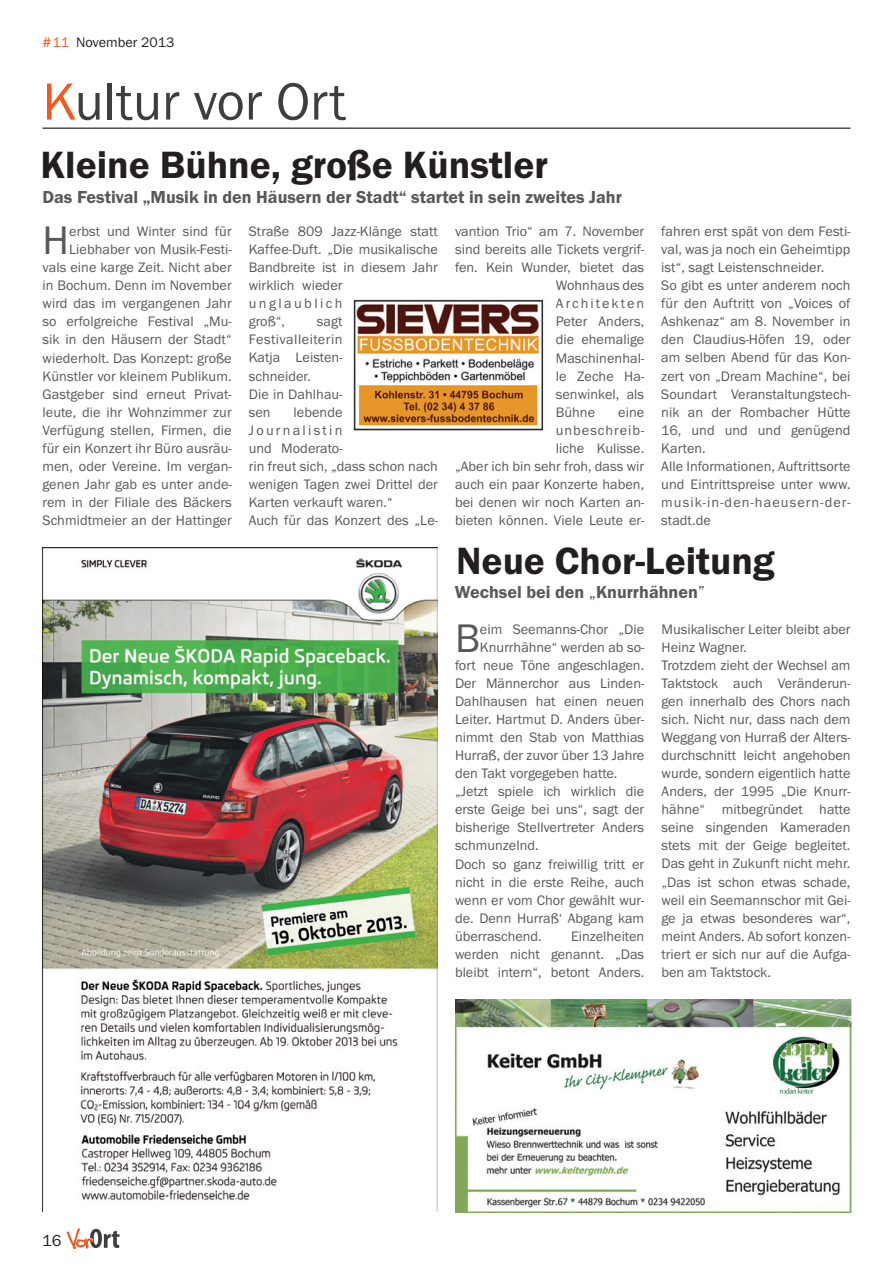
<style>
.page{position:relative;width:893px;height:1263px;background:#fff}
.page>*{position:absolute;margin:0;border:0;box-sizing:border-box;transform-origin:0 0}
.t1{font:54px "Franklin Goth EF";color:#3e3e3f}
.t2{font:41.4px "Franklin Goth EF";color:#57585a}
.t3{font:600 39.45px "Franklin Goth EF";color:#231f20}
.t4{font:600 18px "Franklin Goth EF";color:#57585a}
.t5{font:16.5px "Franklin Goth EF";color:#231f20}
.t6{font:14.25px/18px "Franklin Goth EF";letter-spacing:.005em;color:#57585a}
.t7{font:14.25px "Franklin Goth EF";color:#231f20}
.t8{font:14.25px "Franklin Goth EF";letter-spacing:.145em;color:#57585a}
.s1{color:#f15921}
.s2{font-weight:400}
</style>
<div class="page">
<svg style="left:67px;top:1228px;width:53px;height:21px"></svg>
<hr style="left:43px;top:128px;width:807px;height:1px;background:#231f20">
<img style="left:43px;top:547px;width:395px;height:665px">
<img style="left:353px;top:299px;width:191px;height:132px">
<img style="left:455px;top:999px;width:397px;height:213px">
<p class="t7" style="left:42px;top:35px;width:133px"><span class="s1">#11</span> November 2013</p>
<h1 class="t1" style="left:43px;top:72px;width:305px"><span class="s1">K</span>ultur vor Ort</h1>
<h3 class="t3" style="left:40px;top:143px;width:509px">Kleine Bühne, große Künstler</h3>
<p class="t4" style="left:43px;top:187px;width:581px">Das Festival „Musik in den Häusern der Stadt“ startet in sein zweites Jahr</p>
<p class="t6" style="left:43px;top:222px;width:191px;text-align:right">erbst und Winter sind für<br>Liebhaber von Musik-Festi&shy;vals eine karge Zeit. Nicht aber in Bochum. Denn im November wird das im vergangenen Jahr so erfolgreiche Festival „Mu&shy;sik in den Häusern der Stadt“ wiederholt. Das Konzept: große<br>Künstler vor kleinem Publikum.<br>Gastgeber sind erneut Privat&shy;leute, die ihr Wohnzimmer zur<br>Verfügung stellen, Firmen, die für ein Konzert ihr Büro ausräu&shy;men, oder Vereine. Im vergan&shy;genen Jahr gab es unter ande&shy;rem in der Filiale des Bäckers<br>Schmidtmeier an der Hattinger</p>
<h2 class="t2" style="left:43px;top:218px;width:28px">H</h2>
<p class="t6" style="left:249px;top:222px;width:191px">Straße 809 Jazz-Klänge statt<br>Kaffee-Duft. „Die musikalische<br>Bandbreite ist in diesem Jahr wirklich wieder unglaublich<br>groß“,</p>
<p class="t6" style="left:249px;top:313px;width:95px;text-indent:68px">sagt<br>Festivalleiterin<br>Katja Leisten&shy;schneider.<br>Die in Dahlhau&shy;sen</p>
<p class="t6" style="left:249px;top:403px;width:191px;text-indent:45px">lebende<br>Journalistin<br>und Moderato-<br>rin freut sich, „dass schon nach wenigen Tagen zwei Drittel der<br>Karten verkauft waren.“<br>Auch für das Konzert des „Le-</p>
<p class="t6" style="left:455px;top:222px;width:191px">vantion Trio“ am 7. November</p>
<p class="t6" style="left:455px;top:241px;width:191px">sind bereits alle Tickets vergrif-</p>
<p class="t6" style="left:455px;top:259px;width:191px">fen. Kein Wunder, bietet das</p>
<p class="t6" style="left:556px;top:277px;width:90px">Wohnhaus des</p>
<p class="t8" style="left:556px;top:296px;width:90px">Architekten</p>
<p class="t6" style="left:556px;top:313px;width:90px">Peter Anders,</p>
<p class="t6" style="left:556px;top:331px;width:90px">die ehemalige</p>
<p class="t6" style="left:556px;top:349px;width:90px">Maschinenhal-</p>
<p class="t6" style="left:556px;top:367px;width:90px">le Zeche Ha-</p>
<p class="t6" style="left:556px;top:385px;width:90px">senwinkel, als</p>
<p class="t6" style="left:556px;top:403px;width:41px">Bühne</p>
<p class="t6" style="left:455px;top:403px;width:191px;text-align:right">eine<br>unbeschreib-<br>liche Kulisse.<br>„Aber ich bin sehr froh, dass wir auch ein paar Konzerte haben, bei denen wir noch Karten an&shy;bieten können. Viele Leute er-</p>
<p class="t6" style="left:661px;top:222px;width:191px">fahren erst spät von dem Festi&shy;val, was ja noch ein Geheimtipp ist“, sagt Leistenschneider.<br>So gibt es unter anderem noch für den Auftritt von „Voices of<br>Ashkenaz“ am 8. November in den Claudius-Höfen 19, oder am selben Abend für das Kon&shy;zert von „Dream Machine“, bei<br>Soundart Veranstaltungstech&shy;nik an der Rombacher Hütte<br>16, und und und genügend<br>Karten.<br>Alle Informationen, Auftrittsorte und Eintrittspreise unter www. musik-in-den-haeusern-der&shy;stadt.de</p>
<h3 class="t3" style="left:456px;top:538px;width:320px">Neue Chor-Leitung</h3>
<p class="t4" style="left:455px;top:582px;width:252px">Wechsel bei den <span class="s2">„</span>Knurrhähnen<span class="s2">”</span></p>
<p class="t5" style="left:42px;top:1232px;width:21px">16</p>
<h2 class="t2" style="left:455px;top:615px;width:26px">B</h2>
<p class="t6" style="left:480px;top:620px;width:166px">eim Seemanns-Chor „Die</p>
<p class="t6" style="left:480px;top:638px;width:166px">Knurrhähne“ werden ab so-</p>
<p class="t6" style="left:455px;top:656px;width:191px">fort neue Töne angeschlagen.</p>
<p class="t6" style="left:455px;top:674px;width:191px">Der Männerchor aus Linden-</p>
<p class="t6" style="left:455px;top:692px;width:191px">Dahlhausen hat einen neuen</p>
<p class="t6" style="left:455px;top:710px;width:191px">Leiter. Hartmut D. Anders über-</p>
<p class="t6" style="left:455px;top:728px;width:191px">nimmt den Stab von Matthias</p>
<p class="t6" style="left:455px;top:747px;width:191px">Hurraß, der zuvor über 13 Jahre</p>
<p class="t6" style="left:455px;top:765px;width:164px">den Takt vorgegeben hatte.</p>
<p class="t6" style="left:455px;top:783px;width:191px">„Jetzt spiele ich wirklich die</p>
<p class="t6" style="left:455px;top:801px;width:191px">erste Geige bei uns“, sagt der</p>
<p class="t6" style="left:455px;top:819px;width:191px">bisherige Stellvertreter Anders</p>
<p class="t6" style="left:455px;top:837px;width:85px">schmunzelnd.</p>
<p class="t6" style="left:455px;top:855px;width:191px">Doch so ganz freiwillig tritt er</p>
<p class="t6" style="left:455px;top:873px;width:191px">nicht in die erste Reihe, auch</p>
<p class="t6" style="left:455px;top:891px;width:191px">wenn er vom Chor gewählt wur-</p>
<p class="t6" style="left:455px;top:909px;width:191px">de. Denn Hurraß‘ Abgang kam</p>
<p class="t6" style="left:455px;top:927px;width:88px">überraschend.</p>
<p class="t6" style="left:455px;top:927px;width:191px;text-align:justify;text-indent:116px">Einzelheiten werden nicht genannt. „Das bleibt intern“, betont Anders.</p>
<p class="t6" style="left:662px;top:620px;width:190px">Musikalischer Leiter bleibt aber<br>Heinz Wagner.<br>Trotzdem zieht der Wechsel am<br>Taktstock auch Veränderun&shy;gen innerhalb des Chors nach sich. Nicht nur, dass nach dem<br>Weggang von Hurraß der Alters&shy;durchschnitt leicht angehoben wurde, sondern eigentlich hatte<br>Anders, der 1995 „Die Knurr&shy;hähne“ mitbegründet hatte seine singenden Kameraden stets mit der Geige begleitet.<br>Das geht in Zukunft nicht mehr. „Das ist schon etwas schade, weil ein Seemannschor mit Gei&shy;ge ja etwas besonderes war“, meint Anders. Ab sofort konzen&shy;triert er sich nur auf die Aufga&shy;ben am Taktstock.</p>
</div>
